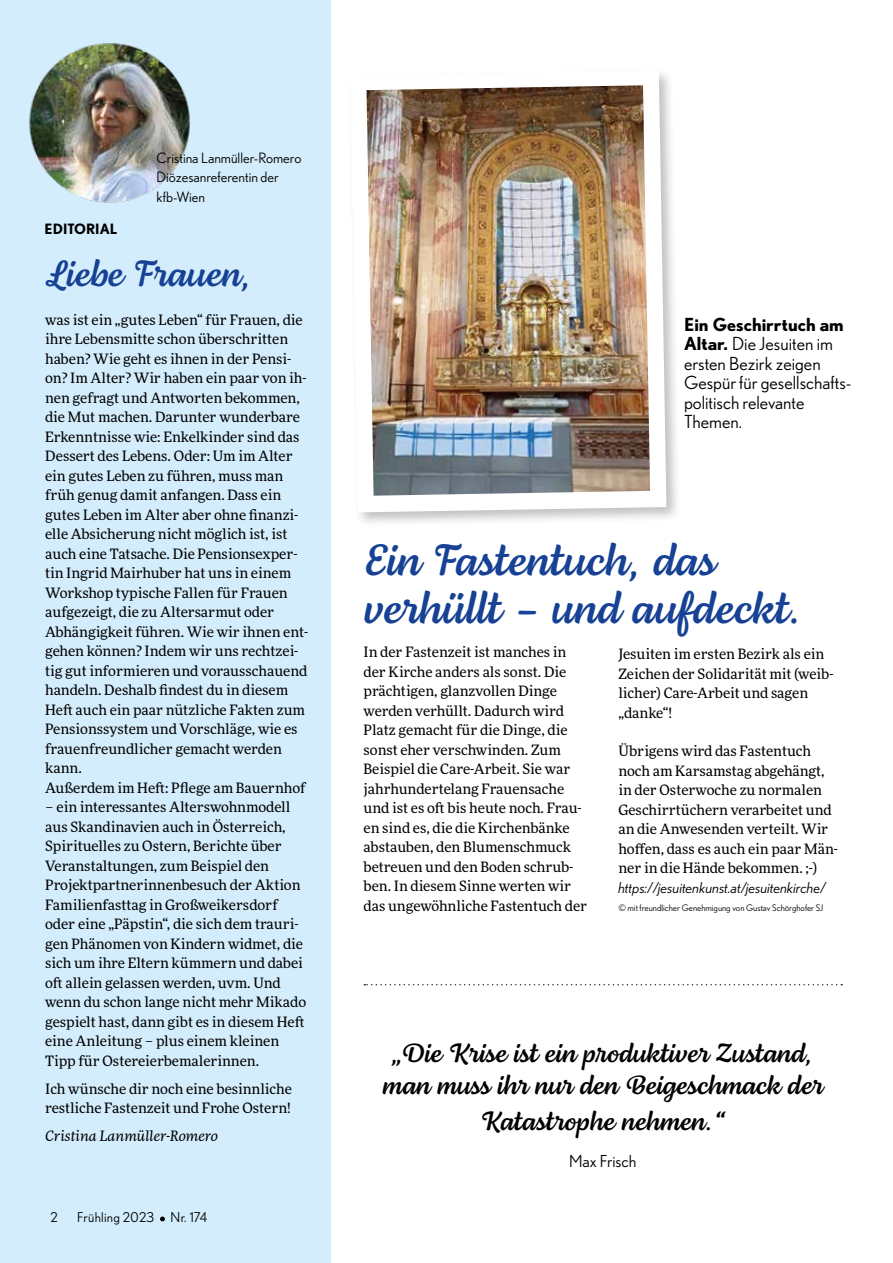
<style>
.page{position:relative;width:893px;height:1263px;background:#fff}
.page>*{position:absolute;margin:0;border:0;box-sizing:border-box;transform-origin:0 0}
.t1{font:45px/48px "Lemongrass Script";color:#164194}
.t2{font:37.5px "Lemongrass Script";color:#164194}
.t3{font:27px/32.4px "Lemongrass Script";color:#000;text-align:center}
.t4{font:18px/19.5px "Nobel";color:#000}
.t5{font:16.5px "Nobel";color:#000}
.t6{font:italic 15px "Nobel";color:#000}
.t7{font:14.25px/19.5px "More Pro";color:#000}
.t8{font:14.25px/19.5px "Nobel";color:#000}
.t9{font:italic 14.25px "More Pro";color:#000}
.t10{font:700 14.25px "Nobel";color:#000}
.t11{font:13.5px "Nobel";letter-spacing:.02em;color:#000}
.t12{font:9px "Nobel";color:#000}
.s1{font-weight:700}
</style>
<div class="page">
<div style="left:347px;top:67px;width:335px;height:461px;background:#000;opacity:.25"></div>
<svg style="left:350px;top:71px;width:316px;height:441px"></svg>
<div style="left:0;top:0;width:330px;height:1263px;background:#d4edfc"></div>
<svg style="left:160px;top:1216px;width:5px;height:6px"></svg>
<img style="left:29px;top:43px;width:161px;height:160px">
<img style="left:366px;top:85px;width:284px;height:411px">
<svg style="left:364px;top:984px;width:478px;height:1px"></svg>
<p class="t8" style="left:157px;top:148px;width:146px">Cristina Lanmüller-Romero<br>Diözesanreferentin der kfb-Wien</p>
<p class="t10" style="left:45px;top:220px;width:74px">EDITORIAL</p>
<h2 class="t2" style="left:45px;top:251px;width:208px">Liebe Frauen,</h2>
<p class="t7" style="left:45px;top:309px;width:265px">was ist ein „gutes Leben“ für Frauen, die ihre Lebensmitte schon überschritten haben? Wie geht es ihnen in der Pensi&shy;on? Im Alter? Wir haben ein paar von ih&shy;nen gefragt und Antworten bekommen, die Mut machen. Darunter wunderbare Erkenntnisse wie: Enkelkinder sind das Dessert des Lebens. Oder: Um im Alter ein gutes Leben zu führen, muss man früh genug damit anfangen. Dass ein gutes Leben im Alter aber ohne finanzi&shy;elle Absicherung nicht möglich ist, ist auch eine Tatsache. Die Pensionsexper&shy;tin Ingrid Mairhuber hat uns in einem Workshop typische Fallen für Frauen aufgezeigt, die zu Altersarmut oder Abhängigkeit führen. Wie wir ihnen ent&shy;gehen können? Indem wir uns rechtzei&shy;tig gut informieren und vorausschauend handeln. Deshalb findest du in diesem Heft auch ein paar nützliche Fakten zum Pensionssystem und Vorschläge, wie es frauenfreundlicher gemacht werden kann.<br>Außerdem im Heft: Pflege am Bauernhof</p>
<p class="t7" style="left:45px;top:797px;width:263px">– ein interessantes Alterswohnmodell aus Skandinavien auch in Österreich, Spirituelles zu Ostern, Berichte über Veranstaltungen, zum Beispiel den Projektpartnerinnenbesuch der Aktion Familienfasttag in Großweikersdorf oder eine „Päpstin“, die sich dem trauri&shy;gen Phänomen von Kindern widmet, die sich um ihre Eltern kümmern und dabei oft allein gelassen werden, uvm. Und wenn du schon lange nicht mehr Mikado gespielt hast, dann gibt es in diesem Heft eine Anleitung – plus einem kleinen Tipp für Ostereierbemalerinnen.</p>
<p class="t7" style="left:45px;top:1078px;width:248px">Ich wünsche dir noch eine besinnliche restliche Fastenzeit und Frohe Ostern!</p>
<p class="t9" style="left:45px;top:1126px;width:174px">Cristina Lanmüller-Romero</p>
<p class="t11" style="left:50px;top:1210px;width:9px">2</p>
<p class="t11" style="left:77px;top:1210px;width:131px">Frühling 2023 Nr. 174</p>
<p class="t4" style="left:684px;top:315px;width:169px"><span class="s1">Ein Geschirrtuch am<br>Altar.</span> Die Jesuiten im ersten Bezirk zeigen<br>Gespür für gesellschafts&shy;politisch relevante<br>Themen.</p>
<h1 class="t1" style="left:364px;top:535px;width:440px">Ein Fastentuch, das verhüllt – und aufdeckt.</h1>
<p class="t7" style="left:364px;top:642px;width:225px">In der Fastenzeit ist manches in der Kirche anders als sonst. Die prächtigen, glanzvollen Dinge werden verhüllt. Dadurch wird<br>Platz gemacht für die Dinge, die sonst eher verschwinden. Zum<br>Beispiel die Care-Arbeit. Sie war jahrhundertelang Frauensache und ist es oft bis heute noch. Frau&shy;en sind es, die die Kirchenbänke abstauben, den Blumenschmuck betreuen und den Boden schrub&shy;ben. In diesem Sinne werten wir das ungewöhnliche Fastentuch der</p>
<p class="t7" style="left:618px;top:644px;width:217px">Jesuiten im ersten Bezirk als ein<br>Zeichen der Solidarität mit (weib&shy;licher) Care-Arbeit und sagen „danke“!</p>
<p class="t7" style="left:618px;top:741px;width:221px">Übrigens wird das Fastentuch noch am Karsamstag abgehängt, in der Osterwoche zu normalen<br>Geschirrtüchern verarbeitet und an die Anwesenden verteilt. Wir hoffen, dass es auch ein paar Män&shy;ner in die Hände bekommen. ;-)</p>
<p class="t6" style="left:618px;top:879px;width:209px">https://jesuitenkunst.at/jesuitenkirche/</p>
<p class="t12" style="left:618px;top:902px;width:207px">© mit freundlicher Genehmigung von Gustav Schörghofer SJ</p>
<h3 class="t3" style="left:383px;top:1036px;width:443px">„Die Krise ist ein produktiver Zustand, man muss ihr nur den Beigeschmack der</h3>
<h3 class="t3" style="left:481px;top:1105px;width:246px">Katastrophe nehmen.“</h3>
<p class="t5" style="left:569px;top:1151px;width:69px">Max Frisch</p>
</div>
